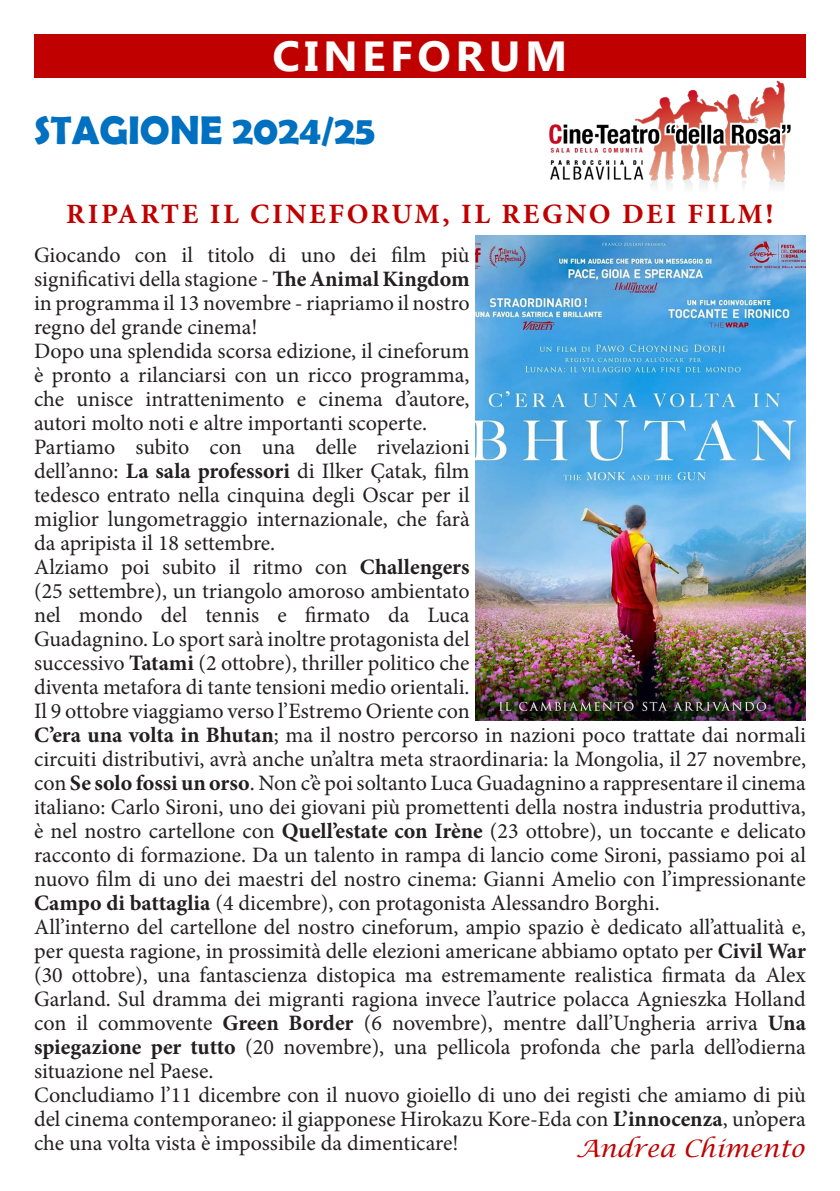
<style>
.page{position:relative;width:840px;height:1191px;background:#fff}
.page>*{position:absolute;margin:0;border:0;box-sizing:border-box;transform-origin:0 0}
.t1{font:700 42px "Myanmar Text";letter-spacing:.1em;color:#fff;scale:1.05 1}
.t2{font:700 40px "Berlin Sans FB Demi";color:#0070c0}
.t3{font:700 28px "Minion Pro";letter-spacing:.09em;color:#c00000}
.t4{font:italic 24px "Lucida Calligraphy";color:#c00000}
.t5{font:22px/24px "Minion Pro";letter-spacing:-.005em;color:#231f20;text-align:justify}
.s1{font-weight:700}
</style>
<div class="page">
<div style="left:34px;top:34px;width:771px;height:44px;background:#c00000"></div>
<img style="left:549px;top:80px;width:242px;height:106px">
<img style="left:475px;top:236px;width:330px;height:484px">
<p class="t1" style="left:272px;top:32px;width:282px">CINEFORUM</p>
<p class="t2" style="left:34px;top:107px;width:342px">STAGIONE 2024/25</p>
<p class="t3" style="left:66px;top:194px;width:708px">RIPARTE IL CINEFORUM, IL REGNO DEI FILM!</p>
<p class="t5" style="left:34px;top:243px;width:437px">Giocando con il titolo di uno dei film più significativi della stagione - <span class="s1">The Animal Kingdom </span>in programma il 13 novembre - riapriamo il nostro regno del grande cinema!</p>
<p class="t5" style="left:34px;top:339px;width:437px">Dopo una splendida scorsa edizione, il cineforum è pronto a rilanciarsi con un ricco programma, che unisce intrattenimento e cinema d’autore, autori molto noti e altre importanti scoperte.</p>
<p class="t5" style="left:34px;top:435px;width:437px">Partiamo subito con una delle rivelazioni dell’anno: <span class="s1">La sala professori</span> di Ilker Çatak, film tedesco entrato nella cinquina degli Oscar per il miglior lungometraggio internazionale, che farà da apripista il 18 settembre.</p>
<p class="t5" style="left:34px;top:555px;width:437px">Alziamo poi subito il ritmo con <span class="s1">Challengers </span>(25 settembre), un triangolo amoroso ambientato nel mondo del tennis e firmato da Luca Guadagnino. Lo sport sarà inoltre protagonista del successivo <span class="s1">Tatami</span> (2 ottobre), thriller politico che diventa metafora di tante tensioni medio orientali.</p>
<p class="t5" style="left:34px;top:699px;width:437px">Il 9 ottobre viaggiamo verso l’Estremo Oriente con</p>
<p class="t5" style="left:34px;top:722px;width:773px"><span class="s1">C’era una volta in Bhutan</span>; ma il nostro percorso in nazioni poco trattate dai normali circuiti distributivi, avrà anche un’altra meta straordinaria: la Mongolia, il 27 novembre, con <span class="s1">Se solo fossi un orso</span>. Non c’è poi soltanto Luca Guadagnino a rappresentare il cinema italiano: Carlo Sironi, uno dei giovani più promettenti della nostra industria produttiva, è nel nostro cartellone con <span class="s1">Quell’estate con Irène</span> (23 ottobre), un toccante e delicato racconto di formazione. Da un talento in rampa di lancio come Sironi, passiamo poi al nuovo film di uno dei maestri del nostro cinema: Gianni Amelio con l’impressionante <span class="s1">Campo di battaglia</span> (4 dicembre), con protagonista Alessandro Borghi.</p>
<p class="t5" style="left:34px;top:914px;width:773px">All’interno del cartellone del nostro cineforum, ampio spazio è dedicato all’attualità e, per questa ragione, in prossimità delle elezioni americane abbiamo optato per <span class="s1">Civil War </span>(30 ottobre), una fantascienza distopica ma estremamente realistica firmata da Alex Garland. Sul dramma dei migranti ragiona invece l’autrice polacca Agnieszka Holland con il commovente <span class="s1">Green Border</span> (6 novembre), mentre dall’Ungheria arriva <span class="s1">Una spiegazione per tutto</span> (20 novembre), una pellicola profonda che parla dell’odierna situazione nel Paese.</p>
<p class="t5" style="left:34px;top:1082px;width:773px">Concludiamo l’11 dicembre con il nuovo gioiello di uno dei registi che amiamo di più del cinema contemporaneo: il giapponese Hirokazu Kore-Eda con <span class="s1">L’innocenza</span>, un’opera che una volta vista è impossibile da dimenticare!</p>
<p class="t4" style="left:575px;top:1134px;width:232px">Andrea Chimento</p>
</div>
